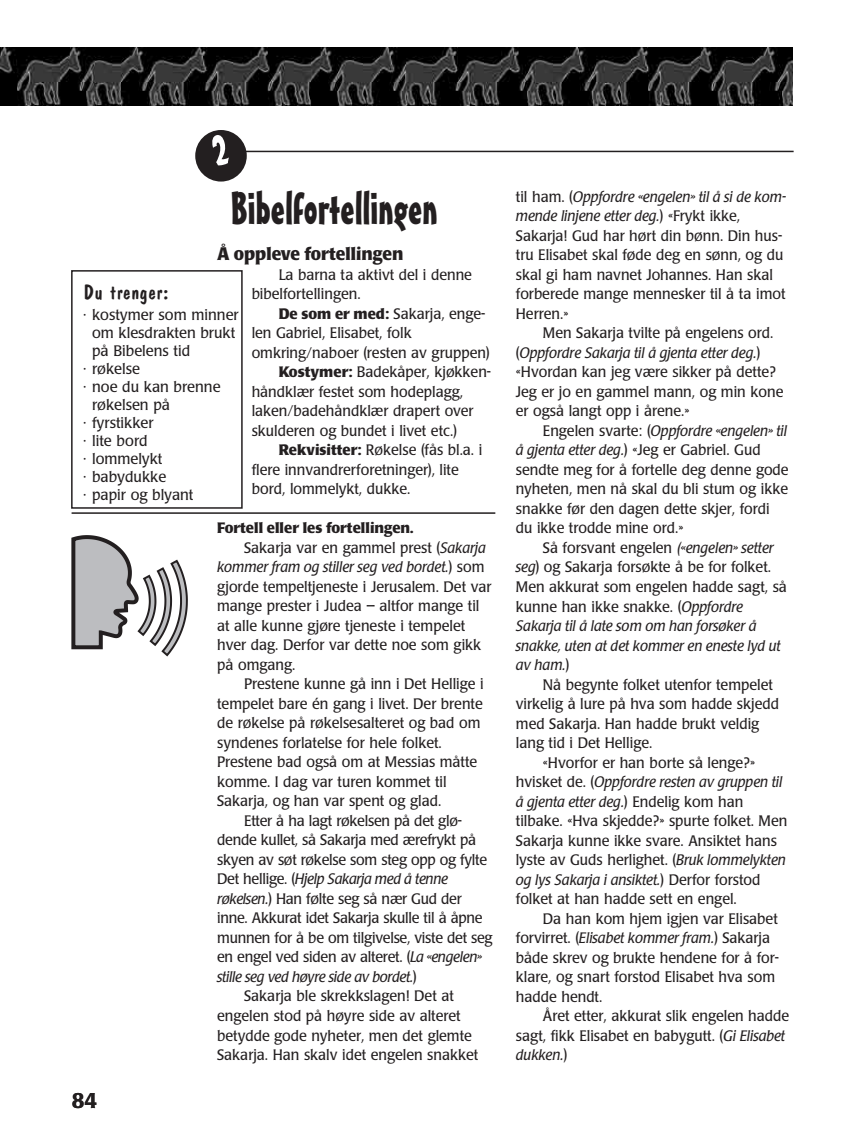
<style>
.page{position:relative;width:864px;height:1148px;background:#fff}
.page>*{position:absolute;margin:0;border:0;box-sizing:border-box;transform-origin:0 0}
.t1{font:45px "Mister Earl BT";color:#231f20}
.t2{font:21px "Dom Casual";color:#231f20;scale:1.05 1}
.t3{font:500 21px "Poppl Laudatio";color:#231f20}
.t4{font:700 18px "Poppl Laudatio";color:#231f20;scale:.95 1}
.t5{font:15px/19.5px "Poppl Laudatio";color:#231f20;scale:.95 1}
.t6{font:15px "Poppl Laudatio";letter-spacing:-.02em;color:#231f20;scale:.95 1}
.t7{font:italic 15px "Poppl Laudatio";color:#231f20;scale:.95 1}
.t8{font:15px "Poppl Laudatio";color:#231f20}
.t9{font:700 15px "Poppl Laudatio";color:#231f20}
.s1{font-weight:700}
.s2{font-style:italic}
.s3{font-style:normal}
</style>
<div class="page">
<img style="left:0;top:48px;width:792px;height:57px">
<hr style="left:246px;top:151px;width:548px;height:1px;background:#231f20">
<svg style="left:71px;top:270px;width:425px;height:244px"></svg>
<svg style="left:71px;top:535px;width:117px;height:122px"></svg>
<svg style="left:195px;top:130px;width:52px;height:51px"></svg>
<h1 class="t1" style="left:231px;top:192px;width:209px">Bibelfortellingen</h1>
<p class="t4" style="left:217px;top:246px;width:198px">Å oppleve fortellingen</p>
<p class="t5" style="left:252px;top:266px;width:233px;text-indent:27px">La barna ta aktivt del i denne bibelfortellingen.</p>
<p class="t5" style="left:279px;top:305px;width:219px"><span class="s1">De som er med:</span> Sakarja, enge-</p>
<p class="t5" style="left:252px;top:325px;width:170px">len Gabriel, Elisabet, folk</p>
<p class="t5" style="left:252px;top:344px;width:252px">omkring/naboer (resten av gruppen)</p>
<p class="t5" style="left:279px;top:364px;width:225px"><span class="s1">Kostymer:</span> Badekåper, kjøkken-</p>
<p class="t5" style="left:252px;top:383px;width:224px">håndklær festet som hodeplagg,</p>
<p class="t5" style="left:252px;top:403px;width:235px">laken/badehåndklær drapert over</p>
<p class="t5" style="left:252px;top:422px;width:218px">skulderen og bundet i livet etc.)</p>
<p class="t5" style="left:279px;top:442px;width:216px"><span class="s1">Rekvisitter:</span> Røkelse (fås bl.a. i</p>
<p class="t5" style="left:252px;top:461px;width:220px">flere innvandrerforetninger), lite</p>
<p class="t5" style="left:252px;top:481px;width:169px">bord, lommelykt, dukke.</p>
<p class="t9" style="left:217px;top:522px;width:198px">Fortell eller les fortellingen.</p>
<p class="t5" style="left:244px;top:539px;width:256px">Sakarja var en gammel prest (<span class="s2">Sakarja</span></p>
<p class="t7" style="left:217px;top:561px;width:283px">kommer fram og stiller seg ved bordet.<span class="s3">) som</span></p>
<p class="t5" style="left:217px;top:578px;width:290px">gjorde tempeltjeneste i Jerusalem. Det var</p>
<p class="t5" style="left:217px;top:598px;width:278px">mange prester i Judea – altfor mange til</p>
<p class="t5" style="left:217px;top:617px;width:263px">at alle kunne gjøre tjeneste i tempelet</p>
<p class="t5" style="left:217px;top:637px;width:280px">hver dag. Derfor var dette noe som gikk</p>
<p class="t5" style="left:217px;top:656px;width:84px">på omgang.</p>
<p class="t5" style="left:244px;top:676px;width:254px">Prestene kunne gå inn i Det Hellige i</p>
<p class="t5" style="left:217px;top:695px;width:281px">tempelet bare én gang i livet. Der brente</p>
<p class="t5" style="left:217px;top:715px;width:279px">de røkelse på røkelsesalteret og bad om</p>
<p class="t5" style="left:217px;top:734px;width:238px">syndenes forlatelse for hele folket.</p>
<p class="t5" style="left:217px;top:754px;width:275px">Prestene bad også om at Messias måtte</p>
<p class="t5" style="left:217px;top:773px;width:243px">komme. I dag var turen kommet til</p>
<p class="t5" style="left:217px;top:793px;width:237px">Sakarja, og han var spent og glad.</p>
<p class="t6" style="left:244px;top:814px;width:231px">Etter å ha lagt røkelsen på det glø-</p>
<p class="t6" style="left:217px;top:834px;width:274px">dende kullet, så Sakarja med ærefrykt på</p>
<p class="t6" style="left:217px;top:853px;width:286px">skyen av søt røkelse som steg opp og fylte</p>
<p class="t7" style="left:217px;top:873px;width:244px"><span class="s3">Det hellige. (</span>Hjelp Sakarja med å tenne</p>
<p class="t6" style="left:217px;top:892px;width:259px"><span class="s2">røkelsen.</span>) Han følte seg så nær Gud der</p>
<p class="t6" style="left:217px;top:912px;width:281px">inne. Akkurat idet Sakarja skulle til å åpne</p>
<p class="t6" style="left:217px;top:931px;width:291px">munnen for å be om tilgivelse, viste det seg</p>
<p class="t6" style="left:217px;top:951px;width:280px">en engel ved siden av alteret. (<span class="s2">La «engelen»</span></p>
<p class="t7" style="left:217px;top:971px;width:212px">stille seg ved høyre side av bordet.<span class="s3">)</span></p>
<p class="t5" style="left:244px;top:988px;width:222px">Sakarja ble skrekkslagen! Det at</p>
<p class="t5" style="left:217px;top:1007px;width:258px">engelen stod på høyre side av alteret</p>
<p class="t5" style="left:217px;top:1027px;width:270px">betydde gode nyheter, men det glemte</p>
<p class="t5" style="left:217px;top:1046px;width:276px">Sakarja. Han skalv idet engelen snakket</p>
<h2 class="t2" style="left:83px;top:284px;width:83px">Du trenger:</h2>
<p class="t8" style="left:83px;top:308px;width:157px">· kostymer som minner</p>
<p class="t8" style="left:92px;top:326px;width:145px">om klesdrakten brukt</p>
<p class="t8" style="left:92px;top:344px;width:100px">på Bibelens tid</p>
<p class="t8" style="left:83px;top:362px;width:58px">· røkelse</p>
<p class="t8" style="left:83px;top:380px;width:139px">· noe du kan brenne</p>
<p class="t8" style="left:92px;top:398px;width:79px">røkelsen på</p>
<p class="t8" style="left:83px;top:416px;width:72px">· fyrstikker</p>
<p class="t8" style="left:83px;top:434px;width:66px">· lite bord</p>
<p class="t8" style="left:83px;top:452px;width:81px">· lommelykt</p>
<p class="t8" style="left:83px;top:470px;width:85px">· babydukke</p>
<p class="t8" style="left:83px;top:488px;width:112px">· papir og blyant</p>
<h2 class="t3" style="left:72px;top:1091px;width:27px">84</h2>
<p class="t5" style="left:516px;top:188px;width:286px">til ham. (<span class="s2">Oppfordre «engelen» til å si de kom&shy;mende linjene etter deg.</span>) «Frykt ikke, Sakarja! Gud har hørt din bønn. Din hus&shy;tru Elisabet skal føde deg en sønn, og du skal gi ham navnet Johannes. Han skal forberede mange mennesker til å ta imot Herren.»</p>
<p class="t5" style="left:516px;top:325px;width:283px;text-indent:27px">Men Sakarja tvilte på engelens ord. (<span class="s2">Oppfordre Sakarja til å gjenta etter deg.</span>) «Hvordan kan jeg være sikker på dette?<br>Jeg er jo en gammel mann, og min kone er også langt opp i årene.»</p>
<p class="t5" style="left:516px;top:422px;width:289px;text-indent:27px">Engelen svarte: (<span class="s2">Oppfordre «engelen» til å gjenta etter deg.</span>) «Jeg er Gabriel. Gud sendte meg for å fortelle deg denne gode nyheten, men nå skal du bli stum og ikke snakke før den dagen dette skjer, fordi du ikke trodde mine ord.»</p>
<p class="t5" style="left:516px;top:539px;width:287px;text-indent:27px">Så forsvant engelen <span class="s2">(«engelen» setter seg</span>) og Sakarja forsøkte å be for folket.<br>Men akkurat som engelen hadde sagt, så kunne han ikke snakke. (<span class="s2">Oppfordre Sakarja til å late som om han forsøker å snakke, uten at det kommer en eneste lyd ut av ham.</span>)</p>
<p class="t5" style="left:543px;top:676px;width:244px">Nå begynte folket utenfor tempelet</p>
<p class="t5" style="left:516px;top:695px;width:279px">virkelig å lure på hva som hadde skjedd</p>
<p class="t5" style="left:516px;top:715px;width:258px">med Sakarja. Han hadde brukt veldig</p>
<p class="t5" style="left:516px;top:734px;width:145px">lang tid i Det Hellige.</p>
<p class="t5" style="left:543px;top:754px;width:225px">«Hvorfor er han borte så lenge?»</p>
<p class="t7" style="left:516px;top:776px;width:282px"><span class="s3">hvisket de. (</span>Oppfordre resten av gruppen til</p>
<p class="t7" style="left:516px;top:795px;width:241px">å gjenta etter deg.<span class="s3">) Endelig kom han</span></p>
<p class="t5" style="left:516px;top:812px;width:287px">tilbake. «Hva skjedde?» spurte folket. Men</p>
<p class="t5" style="left:516px;top:832px;width:276px">Sakarja kunne ikke svare. Ansiktet hans</p>
<p class="t5" style="left:516px;top:851px;width:286px">lyste av Guds herlighet. (<span class="s2">Bruk lommelykten</span></p>
<p class="t7" style="left:516px;top:873px;width:259px">og lys Sakarja i ansiktet.<span class="s3">) Derfor forstod</span></p>
<p class="t5" style="left:516px;top:890px;width:234px">folket at han hadde sett en engel.</p>
<p class="t5" style="left:543px;top:910px;width:249px">Da han kom hjem igjen var Elisabet</p>
<p class="t5" style="left:516px;top:929px;width:269px">forvirret. (<span class="s2">Elisabet kommer fram.</span>) Sakarja</p>
<p class="t5" style="left:516px;top:949px;width:279px">både skrev og brukte hendene for å for-</p>
<p class="t5" style="left:516px;top:968px;width:274px">klare, og snart forstod Elisabet hva som</p>
<p class="t5" style="left:516px;top:988px;width:93px">hadde hendt.</p>
<p class="t5" style="left:543px;top:1007px;width:261px">Året etter, akkurat slik engelen hadde</p>
<p class="t5" style="left:516px;top:1027px;width:285px">sagt, fikk Elisabet en babygutt. (<span class="s2">Gi Elisabet</span></p>
<p class="t7" style="left:516px;top:1049px;width:56px">dukken.<span class="s3">)</span></p>
</div>
